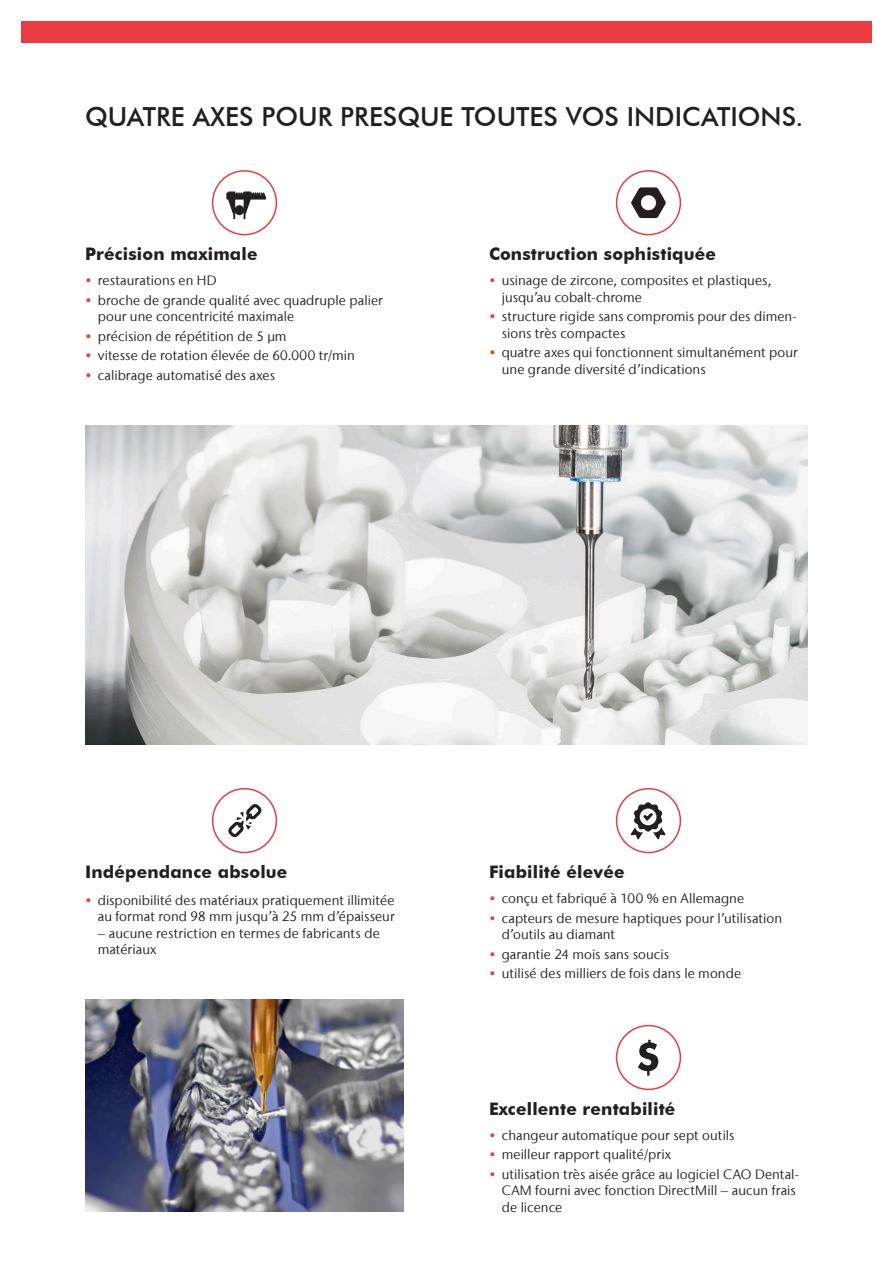
<style>
.page{position:relative;width:893px;height:1263px;background:#fff}
.page>*{position:absolute;margin:0;border:0;box-sizing:border-box;transform-origin:0 0}
.t1{font:500 26.25px "Futura BT";color:#231f20}
.Stone_book_11{font:700 17.25px "Futura BT";letter-spacing:.01em;color:#231f20}
.Stone_book_11-2{font:13.5px/16.5px "Stone Sans IIITC Com";letter-spacing:.005em;color:#231f20}
.s1{color:#ee3a41}
</style>
<div class="page">
<div style="left:21px;top:21px;width:851px;height:22px;background:#ee3a41"></div>
<img style="left:85px;top:425px;width:723px;height:319px">
<img style="left:85px;top:999px;width:319px;height:213px">
<div style="left:212px;top:788px;width:65px;height:65px;border:2px solid #ee3a41;border-radius:50%"></div>
<svg style="left:228px;top:804px;width:34px;height:33px"></svg>
<div style="left:616px;top:170px;width:65px;height:65px;border:2px solid #ee3a41;border-radius:50%"></div>
<svg style="left:631px;top:187px;width:35px;height:31px"></svg>
<div style="left:212px;top:170px;width:65px;height:65px;border:2px solid #ee3a41;border-radius:50%"></div>
<svg style="left:226px;top:191px;width:40px;height:28px"></svg>
<div style="left:616px;top:1025px;width:65px;height:65px;border:2px solid #ee3a41;border-radius:50%"></div>
<svg style="left:638px;top:1040px;width:20px;height:36px"></svg>
<div style="left:616px;top:788px;width:65px;height:65px;border:2px solid #ee3a41;border-radius:50%"></div>
<svg style="left:631px;top:802px;width:34px;height:37px"></svg>
<p class="t1" style="left:85px;top:101px;width:720px">QUATRE AXES POUR PRESQUE TOUTES VOS INDICATIONS.</p>
<p class="Stone_book_11" style="left:85px;top:243px;width:174px">Précision maximale</p>
<p class="Stone_book_11-2" style="left:85px;top:272px;width:133px"><span class="s1">•</span> restaurations en HD</p>
<p class="Stone_book_11-2" style="left:98px;top:292px;width:287px;text-indent:-13px"><span class="s1">•</span> broche de grande qualité avec quadruple palier pour une concentricité maximale</p>
<p class="Stone_book_11-2" style="left:85px;top:328px;width:203px"><span class="s1">•</span> précision de répétition de 5 µm</p>
<p class="Stone_book_11-2" style="left:85px;top:347px;width:271px"><span class="s1">•</span> vitesse de rotation élevée de 60.000 tr/min</p>
<p class="Stone_book_11-2" style="left:85px;top:367px;width:192px"><span class="s1">•</span> calibrage automatisé des axes</p>
<p class="Stone_book_11" style="left:489px;top:243px;width:229px">Construction sophistiquée</p>
<p class="Stone_book_11-2" style="left:502px;top:272px;width:271px;text-indent:-13px"><span class="s1">•</span> usinage de zircone, composites et plastiques, jusqu’au cobalt-chrome</p>
<p class="Stone_book_11-2" style="left:502px;top:308px;width:297px;text-indent:-13px"><span class="s1">•</span> structure rigide sans compromis pour des dimen&shy;sions très compactes</p>
<p class="Stone_book_11-2" style="left:502px;top:344px;width:298px;text-indent:-13px"><span class="s1">•</span> quatre axes qui fonctionnent simultanément pour une grande diversité d’indications</p>
<p class="Stone_book_11" style="left:85px;top:861px;width:204px">Indépendance absolue</p>
<p class="Stone_book_11-2" style="left:85px;top:891px;width:311px;text-align:right"><span class="s1">•</span> disponibilité des matériaux pratiquement illimitée au format rond 98 mm jusqu’à 25 mm d’épaisseur</p>
<p class="Stone_book_11-2" style="left:98px;top:924px;width:283px">– aucune restriction en termes de fabricants de matériaux</p>
<p class="Stone_book_11" style="left:489px;top:861px;width:137px">Fiabilité élevée</p>
<p class="Stone_book_11-2" style="left:489px;top:890px;width:257px"><span class="s1">•</span> conçu et fabriqué à 100 % en Allemagne</p>
<p class="Stone_book_11-2" style="left:502px;top:909px;width:282px;text-indent:-13px"><span class="s1">•</span> capteurs de mesure haptiques pour l’utilisation d’outils au diamant</p>
<p class="Stone_book_11-2" style="left:489px;top:945px;width:182px"><span class="s1">•</span> garantie 24 mois sans soucis</p>
<p class="Stone_book_11-2" style="left:489px;top:965px;width:254px"><span class="s1">•</span> utilisé des milliers de fois dans le monde</p>
<p class="Stone_book_11" style="left:489px;top:1098px;width:188px">Excellente rentabilité</p>
<p class="Stone_book_11-2" style="left:489px;top:1127px;width:247px"><span class="s1">•</span> changeur automatique pour sept outils</p>
<p class="Stone_book_11-2" style="left:489px;top:1146px;width:184px"><span class="s1">•</span> meilleur rapport qualité/prix</p>
<p class="Stone_book_11-2" style="left:502px;top:1166px;width:299px;text-indent:-13px"><span class="s1">•</span> utilisation très aisée grâce au logiciel CAO Dental-<br>CAM fourni avec fonction DirectMill – aucun frais de licence</p>
</div>
